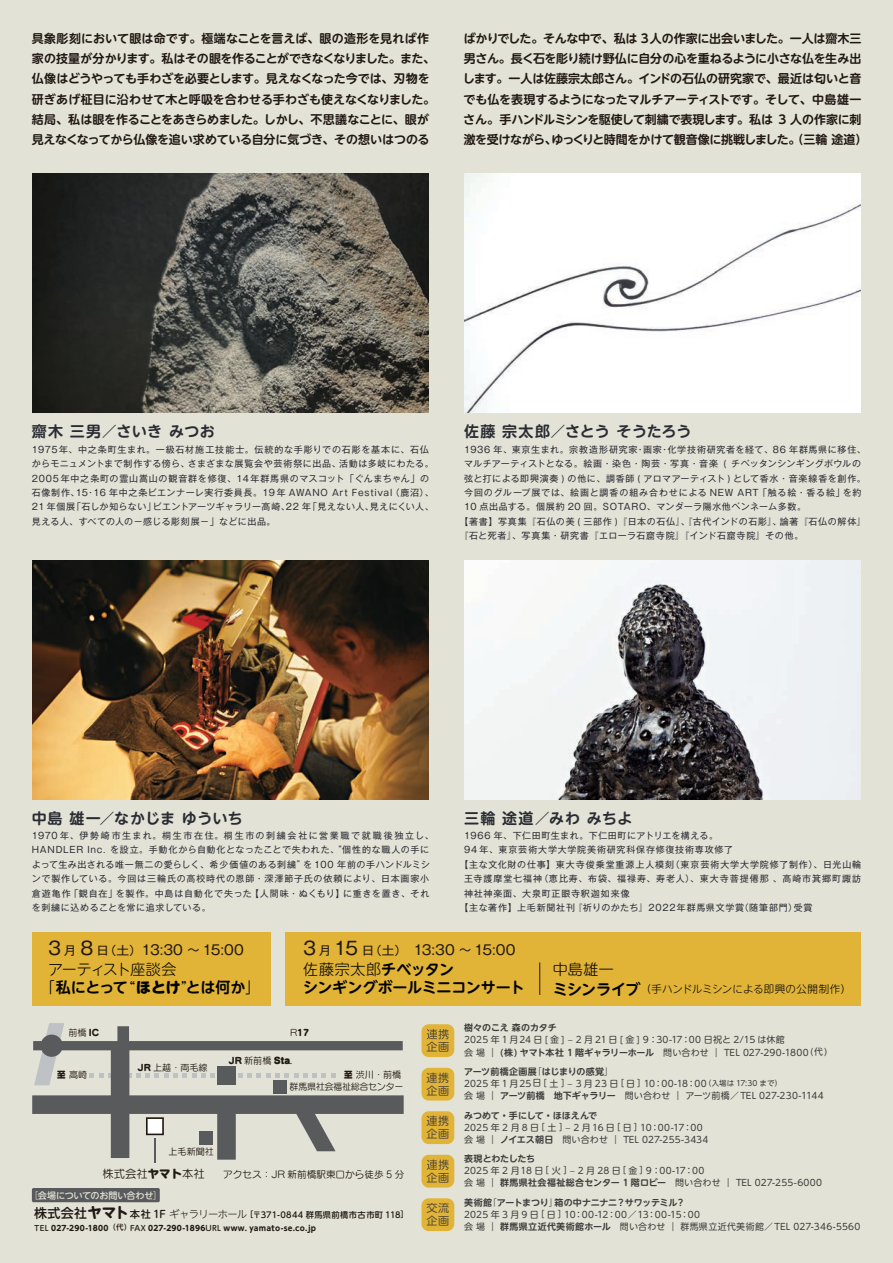
<style>
.page{position:relative;width:893px;height:1263px;background:#e3e2d6}
.page>*{position:absolute;margin:0;border:0;box-sizing:border-box;transform-origin:0 0}
.t1{font:700 15px "UD Shin M Go Pr 6 N De";letter-spacing:.03em;color:#292c32}
.t2{font:700 15px "UD Shin M Go Pr 6 N De";letter-spacing:-.015em;color:#030303}
.t3{font:300 15px "UD Shin M Go Pr 6 N";letter-spacing:.035em;color:#030303}
.t4{font:700 15px "UD Shin M Go Pr 6 N De";color:#292c32}
.t5{font:300 15px "UD Shin M Go Pr 6 N";letter-spacing:-.06em;color:#030303}
.t6{font:13.5px "Gothic MB101";letter-spacing:-.03em;color:#211814;scale:1.05 1}
.t7{font:700 12px/20.2px "UD Shin M Go Pr 6 N De";letter-spacing:-.02em;color:#211814}
.t8{font:11.4px "Seurat Pro M";color:#211814}
.t9{font:11.1px/12.8px "UD Shin M Go Pr 6 N";letter-spacing:.04em;color:#594d35}
.t10{font:300 10.5px "UD Shin M Go Pr 6 N";color:#030303}
.t11{font:300 10.2px "UD Shin M Go Pr 6 N";letter-spacing:-.05em;color:#211814}
.t12{font:9.6px "Seurat Pro M";color:#211814}
.t13{font:9.15px "Seurat Pro M";color:#211814}
.t14{font:500 9.15px "UD Shin M Go Pr 6 N";letter-spacing:-.015em;color:#e3e2d6}
.t15{font:9.15px "Seurat Pro M";letter-spacing:-.04em;color:#211814}
.t16{font:9.15px "Seurat Pro EB";color:#211814}
.t17{font:9px/14.4px "Gothic MB101";letter-spacing:.08em;color:#292c32}
.t18{font:9px/12.3px "UD Shin M Go Pr 6 N";letter-spacing:.015em;color:#3d3b3a}
.t19{font:700 9px "UD Shin M Go Pr 6 N De";letter-spacing:-.015em;color:#3d3b3a}
.t20{font:9px "Gothic MB101";letter-spacing:.04em;color:#292c32}
.t21{font:9px "Gothic MB101";letter-spacing:.1em;color:#292c32}
.t22{font:9px "Gothic MB101";letter-spacing:.11em;color:#292c32}
.t23{font:9px "Gothic MB101";letter-spacing:.055em;color:#292c32}
.t24{font:9px "Gothic MB101";letter-spacing:.05em;color:#292c32}
.t25{font:700 9px "UD Shin M Go Pr 6 N De";letter-spacing:.02em;color:#3d3b3a}
.t26{font:500 8.25px "UD Shin M Go Pr 6 N";letter-spacing:.035em;color:#211814}
.t27{font:700 7.65px "UD Shin M Go Pr 6 N";letter-spacing:.025em;color:#211814}
.s1{font-size:18px}
.s2{font-size:12px}
.s3{font-family:"UD Shin M Go Pr 6 N";font-weight:300}
.s4{font-family:"UD Shin M Go Pr 6 N";font-weight:800}
.s5{font-family:"UD Shin M Go Pr 6 N De";font-weight:700}
.s6{font-family:"UD Shin M Go Pr 6 N De";font-weight:700;font-size:15px}
.s7{font-family:"Seurat Pro EB"}
.s8{font-family:"Seurat Pro M"}
.s9{font-family:"Seurat Pro UB"}
.s10{font-family:"Seurat Pro UB";font-size:5.7px}
.s11{font-weight:500;font-size:13.05px}
.s12{font-weight:700;font-size:14.4px}
.s13{font-weight:500}
.s14{font-weight:300}
.s15{font-family:"Koz Go Pr 6 N"}
.s16{font-size:7.5px}
</style>
<div class="page">
<div style="left:32px;top:932px;width:238px;height:74px;background:#e1b437"></div>
<div style="left:285px;top:932px;width:576px;height:74px;background:#e1b437"></div>
<hr style="left:539px;top:962px;width:1px;height:33px;background:#211814">
<img style="left:32px;top:174px;width:397px;height:239px">
<div style="left:464px;top:174px;width:397px;height:239px;background:#fff"></div>
<img style="left:32px;top:560px;width:397px;height:239px">
<div style="left:32px;top:1188px;width:128px;height:14px;background:#595a5c;border-radius:2px"></div>
<svg style="left:48px;top:1023px;width:16px;height:3px"></svg>
<svg style="left:32px;top:1026px;width:372px;height:134px"></svg>
<img style="left:464px;top:560px;width:397px;height:239px">
<div style="left:421px;top:1155px;width:33px;height:32px;background:#e1b437;border-radius:7px"></div>
<svg style="left:427px;top:1159px;width:22px;height:11px"></svg>
<div style="left:421px;top:1068px;width:33px;height:32px;background:#e1b437;border-radius:7px"></div>
<div style="left:421px;top:1111px;width:33px;height:33px;background:#e1b437;border-radius:7px"></div>
<div style="left:421px;top:1198px;width:33px;height:33px;background:#e1b437;border-radius:7px"></div>
<div style="left:421px;top:1024px;width:33px;height:33px;background:#e1b437;border-radius:7px"></div>
<svg style="left:427px;top:1029px;width:22px;height:10px"></svg>
<p class="t7" style="left:32px;top:27px;width:405px">具象彫刻において眼は命です。極端なことを言えば、眼の造形を見れば作家の技量が分かります。私はその眼を作ることができなくなりました。また、仏像はどうやっても手わざを必要とします。見えなくなった今では、刃物を研ぎあげ柾目に沿わせて木と呼吸を合わせる手わざも使えなくなりました。結局、私は眼を作ることをあきらめました。しかし、不思議なことに、眼が見えなくなってから仏像を追い求めている自分に気づき、その想いはつのる</p>
<p class="t7" style="left:463px;top:27px;width:406px">ばかりでした。そんな中で、私は 3人の作家に出会いました。一人は齋木三男さん。長く石を彫り続け野仏に自分の心を重ねるように小さな仏を生み出します。一人は佐藤宗太郎さん。インドの石仏の研究家で、最近は匂いと音でも仏を表現するようになったマルチアーティストです。そして、中島雄一さん。手ハンドルミシンを駆使して刺繍で表現します。私は 3 人の作家に刺激を受けながら、ゆっくりと時間をかけて観音像に挑戦しました。（三輪 途道）</p>
<h1 class="t1" style="left:32px;top:419px;width:185px">齋木 三男／さいき みつお</h1>
<p class="t17" style="left:32px;top:441px;width:403px">1975年、中之条町生まれ。一級石材施工技能士。伝統的な手彫りでの石彫を基本に、石仏からモニュメントまで制作する傍ら、さまざまな展覧会や芸術祭に出品、活動は多岐にわたる。2005 年中之条町の霊山嵩山の観音群を修復、14年群馬県のマスコット「ぐんまちゃん」の石像制作、15・16 年中之条ビエンナーレ実行委員長。19 年 AWANO Art Festival（鹿沼）、21 年個展「石しか知らない」ビエントアーツギャラリー高崎、22 年「見えない人、見えにくい人、見える人、すべての人の－感じる彫刻展－」などに出品。</p>
<h1 class="t4" style="left:464px;top:419px;width:229px">佐藤 宗太郎／さとう そうたろう</h1>
<p class="t17" style="left:464px;top:441px;width:403px">1936 年、東京生まれ。宗教造形研究家・画家・化学技術研究者を経て、86 年群馬県に移住、</p>
<p class="t20" style="left:464px;top:457px;width:399px">マルチアーティストとなる。絵画・染色・陶芸・写真・音楽 ( チベッタンシンギングボウルの</p>
<p class="t17" style="left:464px;top:470px;width:403px">弦と打による即興演奏 ) の他に、調香師 ( アロマアーティスト ) として香水・音楽線香を創作。</p>
<p class="t17" style="left:464px;top:484px;width:399px">今回のグループ展では、絵画と調香の組み合わせによる NEW ART「触る絵・香る絵」を約</p>
<p class="t23" style="left:464px;top:501px;width:343px">10 点出品する。個展約 20 回。SOTARO、マンダーラ陽水他ペンネーム多数。</p>
<p class="t17" style="left:460px;top:513px;width:408px">【著書】写真集『石仏の美 ( 三部作 )『日本の石仏』、『古代インドの石彫』、論著『石仏の解体』</p>
<p class="t17" style="left:460px;top:528px;width:345px">『石と死者』、写真集・研究書『エローラ石窟寺院』『インド石窟寺院』その他。</p>
<h1 class="t1" style="left:32px;top:805px;width:212px">中島 雄一／なかじま ゆういち</h1>
<p class="t17" style="left:32px;top:827px;width:403px">1970年、伊勢崎市生まれ。桐生市在住。桐生市の刺繍会社に営業職で就職後独立し、HANDLER Inc. を設立。手動化から自動化となったことで失われた、“個性的な職人の手によって生み出される唯一無二の愛らしく、希少価値のある刺繍”を 100 年前の手ハンドルミシンで製作している。今回は三輪氏の高校時代の恩師・深澤節子氏の依頼により、日本画家小倉遊亀作「観自在」を製作。中島は自動化で失った【人間味・ぬくもり】に重きを置き、それを刺繍に込めることを常に追求している。</p>
<h1 class="t1" style="left:464px;top:805px;width:170px">三輪 途道／みわ みちよ</h1>
<p class="t24" style="left:464px;top:829px;width:255px">1966 年、下仁田町生まれ。下仁田町にアトリエを構える。</p>
<p class="t17" style="left:464px;top:842px;width:271px">94 年、東京芸術大学大学院美術研究科保存修復技術専攻修了</p>
<p class="t21" style="left:460px;top:858px;width:403px">【主な文化財の仕事】東大寺俊乗堂重源上人模刻（東京芸術大学大学院修了制作）、日光山輪</p>
<p class="t22" style="left:464px;top:873px;width:398px">王寺護摩堂七福神（恵比寿、布袋、福禄寿、寿老人）、東大寺菩提僊那 、高崎市箕郷町諏訪</p>
<p class="t17" style="left:464px;top:885px;width:167px">神社神楽面、大泉町正眼寺釈迦如来像</p>
<p class="t17" style="left:460px;top:900px;width:354px">【主な著作】上毛新聞社刊『祈りのかたち』2022年群馬県文学賞（随筆部門）受賞</p>
<h2 class="t6" style="left:48px;top:941px;width:188px"><span class="s1">3</span> <span class="s2">月</span> <span class="s1">8</span> <span class="s2">日（土）</span>13:30 ～15:00</h2>
<h2 class="t6" style="left:303px;top:941px;width:204px"><span class="s1">3</span> <span class="s2">月</span> <span class="s1">15</span> <span class="s2">日（土）</span> 13:30 ～15:00</h2>
<h1 class="t5" style="left:48px;top:957px;width:130px">アーティスト座談会</h1>
<h1 class="t2" style="left:39px;top:975px;width:222px"><span class="s3">「</span>私にとって<span class="s3">“</span><span class="s4">ほとけ</span><span class="s3">”</span>とは何か<span class="s3">」</span></h1>
<h1 class="t3" style="left:303px;top:957px;width:152px">佐藤宗太郎<span class="s5">チベッタン</span></h1>
<h1 class="t2" style="left:303px;top:975px;width:223px">シンギングボールミニコンサート</h1>
<h1 class="t3" style="left:553px;top:957px;width:63px">中島雄一</h1>
<p class="t10" style="left:553px;top:980px;width:299px"><span class="s6">ミシンライブ</span>（手ハンドルミシンによる即興の公開制作）</p>
<p class="t13" style="left:69px;top:1026px;width:32px">前橋 <span class="s7">IC</span></p>
<p class="t16" style="left:290px;top:1026px;width:21px"><span class="s8">R</span>17</p>
<p class="t13" style="left:229px;top:1054px;width:65px"><span class="s7">JR</span> 新前橋 <span class="s9">Sta</span><span class="s10">.</span></p>
<p class="t13" style="left:138px;top:1062px;width:71px"><span class="s7">JR</span> 上越・両毛線</p>
<p class="t13" style="left:57px;top:1069px;width:32px"><span class="s7">至</span> 高崎</p>
<p class="t13" style="left:344px;top:1069px;width:59px"><span class="s7">至</span> 渋川・前橋</p>
<p class="t13" style="left:168px;top:1145px;width:47px">上毛新聞社</p>
<p class="t15" style="left:290px;top:1080px;width:115px">群馬県社会福祉総合センター</p>
<p class="t8" style="left:102px;top:1166px;width:104px">株式会社<span class="s7">ヤマト</span>本社</p>
<p class="t11" style="left:34px;top:1206px;width:215px"><span class="s11">株式会社</span><span class="s12">ヤマト</span><span class="s13">本社 1F</span> ギャラリーホール</p>
<p class="t12" style="left:223px;top:1168px;width:183px">アクセス：JR 新前橋駅東口から徒歩 5 分</p>
<p class="t14" style="left:29px;top:1187px;width:135px"><span class="s14">［</span>会場についてのお問い合わせ<span class="s14">］</span></p>
<p class="t26" style="left:250px;top:1207px;width:155px">[〒371-0844 群馬県前橋市古市町 118]</p>
<p class="t27" style="left:34px;top:1221px;width:283px"><span class="s13">TEL</span> 027-290-1800<span class="s13">（代）FAX</span> 027-290-1896<span class="s13">URL</span> WWW. YAMATO-SE.CO.JP</p>
<p class="t9" style="left:426px;top:1040px;width:24px">企画</p>
<p class="t9" style="left:426px;top:1071px;width:24px">連携企画</p>
<p class="t9" style="left:426px;top:1114px;width:24px">連携企画</p>
<p class="t9" style="left:426px;top:1170px;width:24px">企画</p>
<p class="t9" style="left:426px;top:1201px;width:24px">交流企画</p>
<p class="t19" style="left:464px;top:1020px;width:94px">樹々のこえ 森のカタチ</p>
<p class="t18" style="left:464px;top:1033px;width:365px">2025 年 1 月24 日 [ 金 ] <span class="s15">‒</span> 2 月 21 日 [ 金 ] 9：30-17：00 日祝と 2/15 は休館<br>会 場 ｜ <span class="s5">(株) ヤマト本社 1 階ギャラリーホール</span>　問い合わせ ｜ TEL 027-290-1800(代)</p>
<p class="t25" style="left:464px;top:1063px;width:150px">アーツ前橋企画展<span class="s3">「</span>はじまりの感覚<span class="s3">」</span></p>
<p class="t18" style="left:464px;top:1077px;width:361px">2025 年 1 月25日 [ 土 ] <span class="s15">‒</span> 3 月 23 日 [ 日 ] 10：00-18：00<span class="s16">（入場は 17:30 まで）<br></span>会 場 ｜ <span class="s5">アーツ前橋　地下ギャラリー</span>　問い合わせ ｜ アーツ前橋／TEL 027-230-1144</p>
<p class="t19" style="left:464px;top:1107px;width:135px">みつめて・手にして・ほほえんで</p>
<p class="t18" style="left:464px;top:1121px;width:246px">2025 年 2 月 8 日 [ 土 ] <span class="s15">‒</span> 2 月16 日 [日] 10：00-17：00会 場 ｜ <span class="s5">ノイエス朝日</span>　問い合わせ ｜ TEL 027-255-3434</p>
<p class="t19" style="left:464px;top:1150px;width:73px">表現とわたしたち</p>
<p class="t18" style="left:464px;top:1164px;width:359px">2025 年2月18日[ 火 ] <span class="s15">‒</span> 2月28日[金] 9：00-17：00<br>会 場 ｜ <span class="s5">群馬県社会福祉総合センター 1 階ロビー</span>　問い合わせ ｜ TEL 027-255-6000</p>
<p class="t19" style="left:464px;top:1194px;width:223px">美術館<span class="s3">「</span>アートまつり<span class="s3">」</span>箱の中ナニナニ？サワッテミル？</p>
<p class="t18" style="left:464px;top:1208px;width:398px">2025 年 3 月 9 日 [ 日 ] 10：00-12：00／13：00-15：00<br>会 場 ｜ <span class="s5">群馬県立近代美術館ホール</span>　問い合わせ ｜ 群馬県立近代美術館／TEL 027-346-5560</p>
</div>
